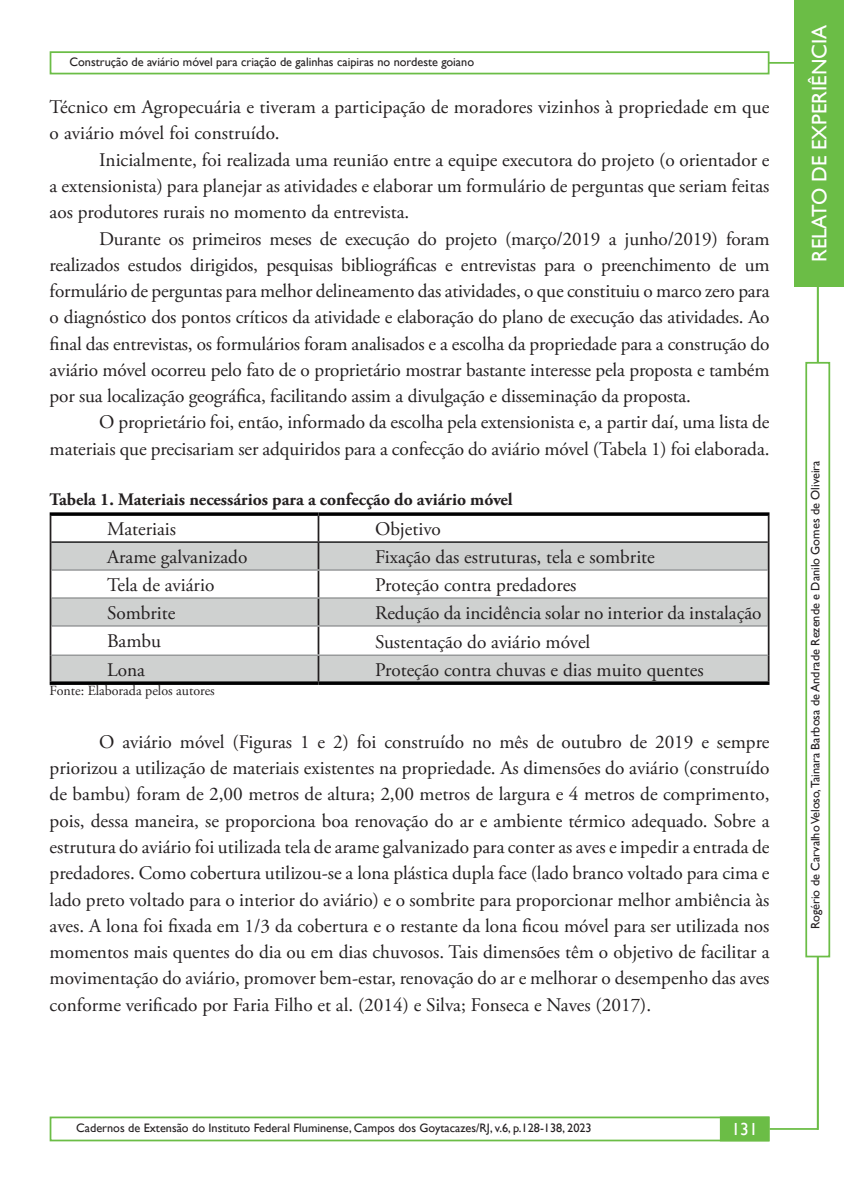
<style>
.page{position:relative;width:844px;height:1191px;background:#fff}
.page>*{position:absolute;margin:0;border:0;box-sizing:border-box;transform-origin:0 0}
.t1{font:21px "Gill Sans";color:#fff}
.t2{font:19.25px/26.2px "Adobe Garamond Pro";color:#231f20;text-align:justify}
.t3{font:700 17.5px "Adobe Garamond Pro";color:#231f20}
.t4{font:17.5px "Gill Sans";color:#fff}
.t5{font:14px "Adobe Garamond Pro";color:#231f20}
.t6{font:12.25px "Gill Sans";color:#231f20}
</style>
<div class="page">
<hr style="left:768px;top:62px;width:48px;height:2px;background:#6bbd46">
<div style="left:50px;top:1116px;width:719px;height:25px;border:2px solid #6bbd46"></div>
<hr style="left:769px;top:1128px;width:48px;height:1px;background:#6bbd46">
<div style="left:719px;top:1116px;width:50px;height:25px;background:#6bbd46;border:2px solid #6bbd46"></div>
<div style="left:50px;top:51px;width:719px;height:23px;border:2px solid #6bbd46"></div>
<hr style="left:816px;top:189px;width:2px;height:940px;background:#6bbd46">
<div style="left:805px;top:362px;width:25px;height:595px;background:#fff;border:2px solid #6bbd46"></div>
<div style="left:794px;top:0;width:49px;height:286px;background:#6bbd46"></div>
<div style="left:51px;top:543px;width:716px;height:138px;background:#cfd1d0"></div>
<svg style="left:51px;top:570px;width:716px;height:84px"></svg>
<hr style="left:317px;top:516px;width:2px;height:25px;background:#231f20">
<hr style="left:767px;top:516px;width:2px;height:26px;background:#231f20">
<hr style="left:317px;top:543px;width:2px;height:26px;background:#231f20">
<hr style="left:767px;top:542px;width:2px;height:28px;background:#231f20">
<hr style="left:317px;top:570px;width:2px;height:27px;background:#231f20">
<hr style="left:767px;top:570px;width:2px;height:28px;background:#231f20">
<hr style="left:317px;top:598px;width:2px;height:27px;background:#231f20">
<hr style="left:767px;top:598px;width:2px;height:28px;background:#231f20">
<hr style="left:317px;top:626px;width:2px;height:28px;background:#231f20">
<hr style="left:767px;top:626px;width:2px;height:29px;background:#231f20">
<svg style="left:50px;top:516px;width:1px;height:165px"></svg>
<hr style="left:317px;top:656px;width:2px;height:25px;background:#231f20">
<hr style="left:767px;top:655px;width:2px;height:26px;background:#231f20">
<svg style="left:50px;top:512px;width:268px;height:4px"></svg>
<svg style="left:318px;top:512px;width:451px;height:4px;background:#1f1f20"></svg>
<hr style="left:51px;top:541px;width:267px;height:2px;background:#000001">
<hr style="left:318px;top:541px;width:449px;height:2px;background:#000001">
<hr style="left:51px;top:569px;width:267px;height:1px;background:#8e9091">
<hr style="left:318px;top:569px;width:449px;height:1px;background:#8e9091">
<hr style="left:51px;top:597px;width:267px;height:1px;background:#8e9091">
<hr style="left:318px;top:597px;width:449px;height:1px;background:#8e9091">
<hr style="left:51px;top:625px;width:267px;height:1px;background:#8e9091">
<hr style="left:318px;top:625px;width:449px;height:1px;background:#8e9091">
<hr style="left:51px;top:654px;width:267px;height:2px;background:#8e9091">
<hr style="left:318px;top:654px;width:449px;height:2px;background:#8e9091">
<svg style="left:50px;top:681px;width:268px;height:4px"></svg>
<svg style="left:318px;top:681px;width:451px;height:4px;background:#1a1a1b"></svg>
<p class="t6" style="left:69px;top:55px;width:406px">Construção de aviário móvel para criação de galinhas caipiras no nordeste goiano</p>
<p class="t2" style="left:50px;top:95px;width:721px">Técnico em Agropecuária e tiveram a participação de moradores vizinhos à propriedade em que o aviário móvel foi construído.</p>
<p class="t2" style="left:50px;top:147px;width:721px;text-indent:50px">Inicialmente, foi realizada uma reunião entre a equipe executora do projeto (o orientador e a extensionista) para planejar as atividades e elaborar um formulário de perguntas que seriam feitas aos produtores rurais no momento da entrevista.</p>
<p class="t2" style="left:50px;top:226px;width:721px;text-indent:50px">Durante os primeiros meses de execução do projeto (março/2019 a junho/2019) foram realizados estudos dirigidos, pesquisas bibliográficas e entrevistas para o preenchimento de um formulário de perguntas para melhor delineamento das atividades, o que constituiu o marco zero para o diagnóstico dos pontos críticos da atividade e elaboração do plano de execução das atividades. Ao final das entrevistas, os formulários foram analisados e a escolha da propriedade para a construção do aviário móvel ocorreu pelo fato de o proprietário mostrar bastante interesse pela proposta e também por sua localização geográfica, facilitando assim a divulgação e disseminação da proposta.</p>
<p class="t2" style="left:50px;top:410px;width:721px;text-align:right">O proprietário foi, então, informado da escolha pela extensionista e, a partir daí, uma lista de materiais que precisariam ser adquiridos para a confecção do aviário móvel (Tabela 1) foi elaborada.</p>
<p class="t3" style="left:50px;top:489px;width:464px">Tabela 1. Materiais necessários para a confecção do aviário móvel</p>
<p class="t2" style="left:107px;top:516px;width:70px">Materiais</p>
<p class="t2" style="left:375px;top:516px;width:67px">Objetivo</p>
<p class="t2" style="left:107px;top:544px;width:142px">Arame galvanizado</p>
<p class="t2" style="left:375px;top:544px;width:281px">Fixação das estruturas, tela e sombrite</p>
<p class="t2" style="left:107px;top:572px;width:109px">Tela de aviário</p>
<p class="t2" style="left:375px;top:572px;width:203px">Proteção contra predadores</p>
<p class="t2" style="left:107px;top:600px;width:70px">Sombrite</p>
<p class="t2" style="left:375px;top:600px;width:388px">Redução da incidência solar no interior da instalação</p>
<p class="t2" style="left:107px;top:628px;width:55px">Bambu</p>
<p class="t2" style="left:375px;top:629px;width:217px">Sustentação do aviário móvel</p>
<p class="t2" style="left:107px;top:657px;width:39px">Lona</p>
<p class="t2" style="left:375px;top:657px;width:330px">Proteção contra chuvas e dias muito quentes</p>
<p class="t5" style="left:50px;top:682px;width:166px">Fonte: Elaborada pelos autores</p>
<p class="t2" style="left:50px;top:729px;width:721px;text-indent:50px">O aviário móvel (Figuras 1 e 2) foi construído no mês de outubro de 2019 e sempre priorizou a utilização de materiais existentes na propriedade. As dimensões do aviário (construído de bambu) foram de 2,00 metros de altura; 2,00 metros de largura e 4 metros de comprimento, pois, dessa maneira, se proporciona boa renovação do ar e ambiente térmico adequado. Sobre a estrutura do aviário foi utilizada tela de arame galvanizado para conter as aves e impedir a entrada de predadores. Como cobertura utilizou-se a lona plástica dupla face (lado branco voltado para cima e lado preto voltado para o interior do aviário) e o sombrite para proporcionar melhor ambiência às aves. A lona foi fixada em 1/3 da cobertura e o restante da lona ficou móvel para ser utilizada nos momentos mais quentes do dia ou em dias chuvosos. Tais dimensões têm o objetivo de facilitar a movimentação do aviário, promover bem-estar, renovação do ar e melhorar o desempenho das aves conforme verificado por Faria Filho et al. (2014) e Silva; Fonseca e Naves (2017).</p>
<p class="t1" style="left:806px;top:262px;width:239px;rotate:-90deg">RELATO DE EXPERIÊNCIA</p>
<p class="t6" style="left:808px;top:929px;width:470px;rotate:-90deg">Rogério de Carvalho Veloso,Tainara Barbosa de Andrade Rezende e Danilo Gomes de Oliveira</p>
<p class="t6" style="left:76px;top:1121px;width:517px">Cadernos de Extensão do Instituto Federal Fluminense, Campos dos Goytacazes/RJ, v.6, p.128-138, 2023</p>
<p class="t4" style="left:731px;top:1119px;width:28px">131</p>
</div>
